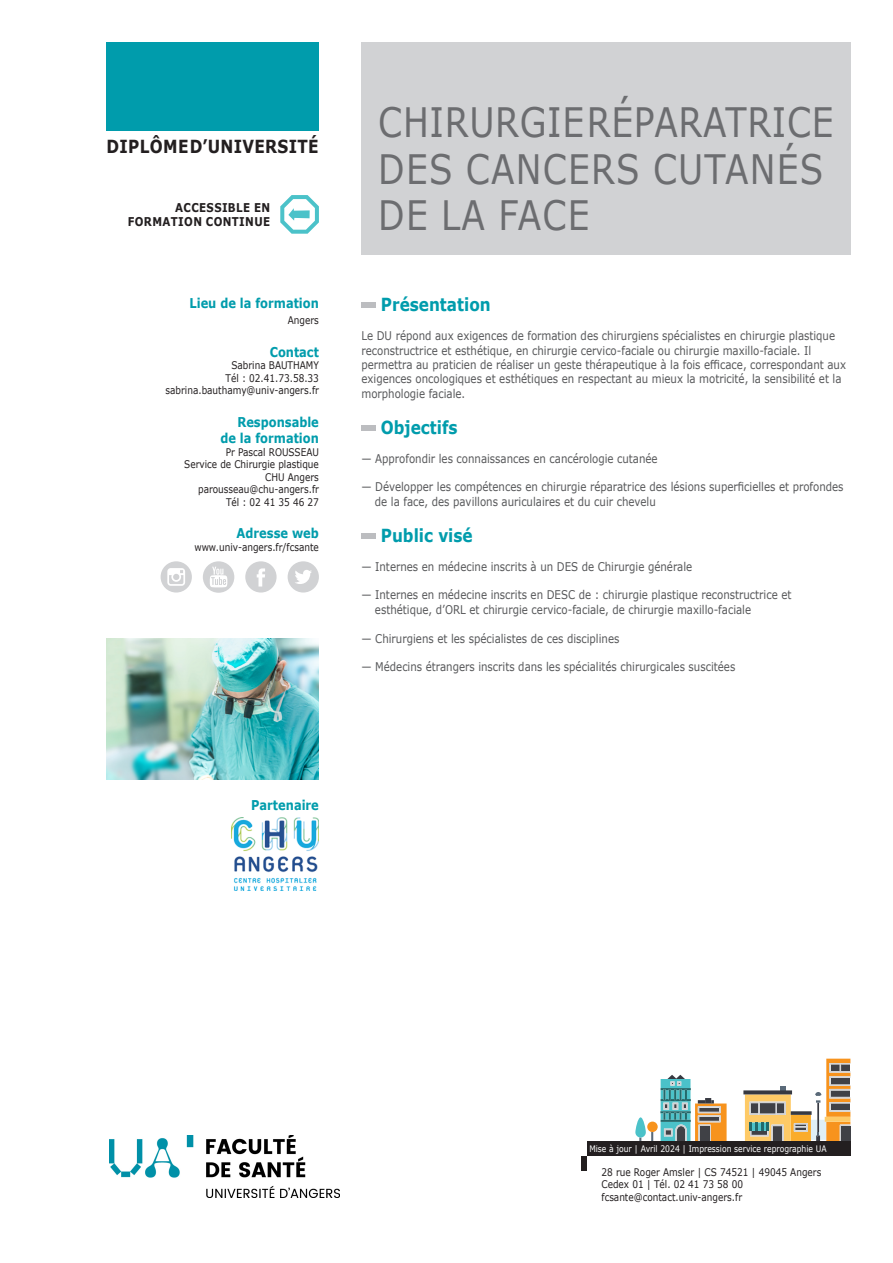
<style>
.page{position:relative;width:893px;height:1263px;background:#fff}
.page>*{position:absolute;margin:0;border:0;box-sizing:border-box;transform-origin:0 0}
.t1{font:40.5px/46.5px "Verdana";letter-spacing:.02em;color:#6c6d70;scale:.85 1}
.t2{font:700 18px "Verdana";color:#009cac;scale:.85 1}
.t3{font:700 18px "Verdana";letter-spacing:.02em;color:#231f20;scale:.85 1}
.t4{font:700 13.5px "Verdana";color:#009cac;scale:.85 1}
.t5{font:700 12.15px "Verdana";letter-spacing:.035em;color:#231f20;scale:.85 1}
.t6{font:12px/14.4px "Verdana";color:#57585a;scale:.85 1}
.t7{font:10.5px/12.6px "Verdana";color:#231f20;scale:.85 1}
.t8{font:9px "Verdana";color:#fff;scale:.85 1}
</style>
<div class="page">
<div style="left:361px;top:43px;width:489px;height:212px;background:#d1d2d4"></div>
<div style="left:106px;top:43px;width:213px;height:88px;background:#009cac"></div>
<div style="left:581px;top:1156px;width:6px;height:14px;background:#231f20"></div>
<svg style="left:617px;top:1059px;width:233px;height:83px"></svg>
<div style="left:841px;top:1126px;width:9px;height:15px;background:#404146"></div>
<img style="left:110px;top:1135px;width:230px;height:62px">
<div style="left:587px;top:1142px;width:263px;height:14px;background:#231f20"></div>
<div style="left:361px;top:302px;width:15px;height:6px;background:#bcbdc0"></div>
<div style="left:361px;top:425px;width:15px;height:5px;background:#bcbdc0"></div>
<div style="left:361px;top:533px;width:15px;height:5px;background:#bcbdc0"></div>
<svg style="left:161px;top:561px;width:31px;height:31px"></svg>
<svg style="left:203px;top:561px;width:31px;height:32px"></svg>
<svg style="left:245px;top:561px;width:32px;height:31px"></svg>
<svg style="left:288px;top:561px;width:31px;height:31px"></svg>
<svg style="left:280px;top:195px;width:39px;height:39px"></svg>
<img style="left:106px;top:639px;width:213px;height:140px">
<img style="left:232px;top:817px;width:87px;height:74px">
<p class="t3" style="left:107px;top:134px;width:251px">DIPLÔME D’UNIVERSITÉ</p>
<p class="t5" style="left:175px;top:199px;width:113px">ACCESSIBLE EN</p>
<p class="t5" style="left:128px;top:213px;width:169px">FORMATION CONTINUE</p>
<p class="t4" style="left:189px;top:293px;width:154px">Lieu de la formation</p>
<p class="t7" style="left:288px;top:314px;width:38px">Angers</p>
<p class="t4" style="left:270px;top:342px;width:59px">Contact</p>
<p class="t7" style="left:231px;top:359px;width:104px">Sabrina BAUTHAMY</p>
<p class="t7" style="left:226px;top:372px;width:111px">Tél : 02.41.73.58.33</p>
<p class="t7" style="left:166px;top:384px;width:182px">sabrina.bauthamy@univ-angers.fr</p>
<p class="t4" style="left:237px;top:412px;width:97px">Responsable</p>
<p class="t4" style="left:220px;top:428px;width:117px">de la formation</p>
<p class="t7" style="left:226px;top:445px;width:111px">Pr Pascal ROUSSEAU</p>
<p class="t7" style="left:184px;top:458px;width:160px">Service de Chirurgie plastique</p>
<p class="t7" style="left:265px;top:471px;width:65px">CHU Angers</p>
<p class="t7" style="left:198px;top:483px;width:144px">parousseau@chu-angers.fr</p>
<p class="t7" style="left:226px;top:496px;width:111px">Tél : 02 41 35 46 27</p>
<p class="t4" style="left:237px;top:524px;width:98px">Adresse web</p>
<p class="t7" style="left:194px;top:541px;width:148px">www.univ-angers.fr/fcsante</p>
<p class="t1" style="left:378px;top:99px;width:537px">CHIRURGIE RÉPARATRICE<br>DES CANCERS CUTANÉS<br>DE LA FACE</p>
<p class="t2" style="left:381px;top:292px;width:131px">Présentation</p>
<p class="t6" style="left:361px;top:329px;width:559px">Le DU répond aux exigences de formation des chirurgiens spécialistes en chirurgie plastique</p>
<p class="t6" style="left:361px;top:343px;width:572px">reconstructrice et esthétique, en chirurgie cervico-faciale ou chirurgie maxillo-faciale. Il permettra au praticien de réaliser un geste thérapeutique à la fois efficace, correspondant aux exigences oncologiques et esthétiques en respectant au mieux la motricité, la sensibilité et la morphologie faciale.</p>
<p class="t2" style="left:381px;top:415px;width:92px">Objectifs</p>
<p class="t6" style="left:361px;top:451px;width:350px">— Approfondir les connaissances en cancérologie cutanée</p>
<p class="t6" style="left:375px;top:480px;width:553px;text-indent:-14px">— Développer les compétences en chirurgie réparatrice des lésions superficielles et profondes de la face, des pavillons auriculaires et du cuir chevelu</p>
<p class="t2" style="left:381px;top:523px;width:110px">Public visé</p>
<p class="t6" style="left:361px;top:559px;width:391px">— Internes en médecine inscrits à un DES de Chirurgie générale</p>
<p class="t6" style="left:375px;top:588px;width:492px;text-indent:-14px">— Internes en médecine inscrits en DESC de : chirurgie plastique reconstructrice et esthétique, d’ORL et chirurgie cervico-faciale, de chirurgie maxillo-faciale</p>
<p class="t6" style="left:361px;top:631px;width:305px">— Chirurgiens et les spécialistes de ces disciplines</p>
<p class="t6" style="left:361px;top:660px;width:441px">— Médecins étrangers inscrits dans les spécialités chirurgicales suscitées</p>
<p class="t4" style="left:251px;top:796px;width:81px">Partenaire</p>
<p class="t8" style="left:589px;top:1143px;width:281px">Mise à jour | Avril 2024 | Impression service reprographie UA</p>
<p class="t7" style="left:601px;top:1165px;width:260px">28 rue Roger Amsler | CS 74521 | 49045 Angers<br>Cedex 01 | Tél. 02 41 73 58 00</p>
<p class="t7" style="left:601px;top:1191px;width:167px">fcsante@contact.univ-angers.fr</p>
</div>
